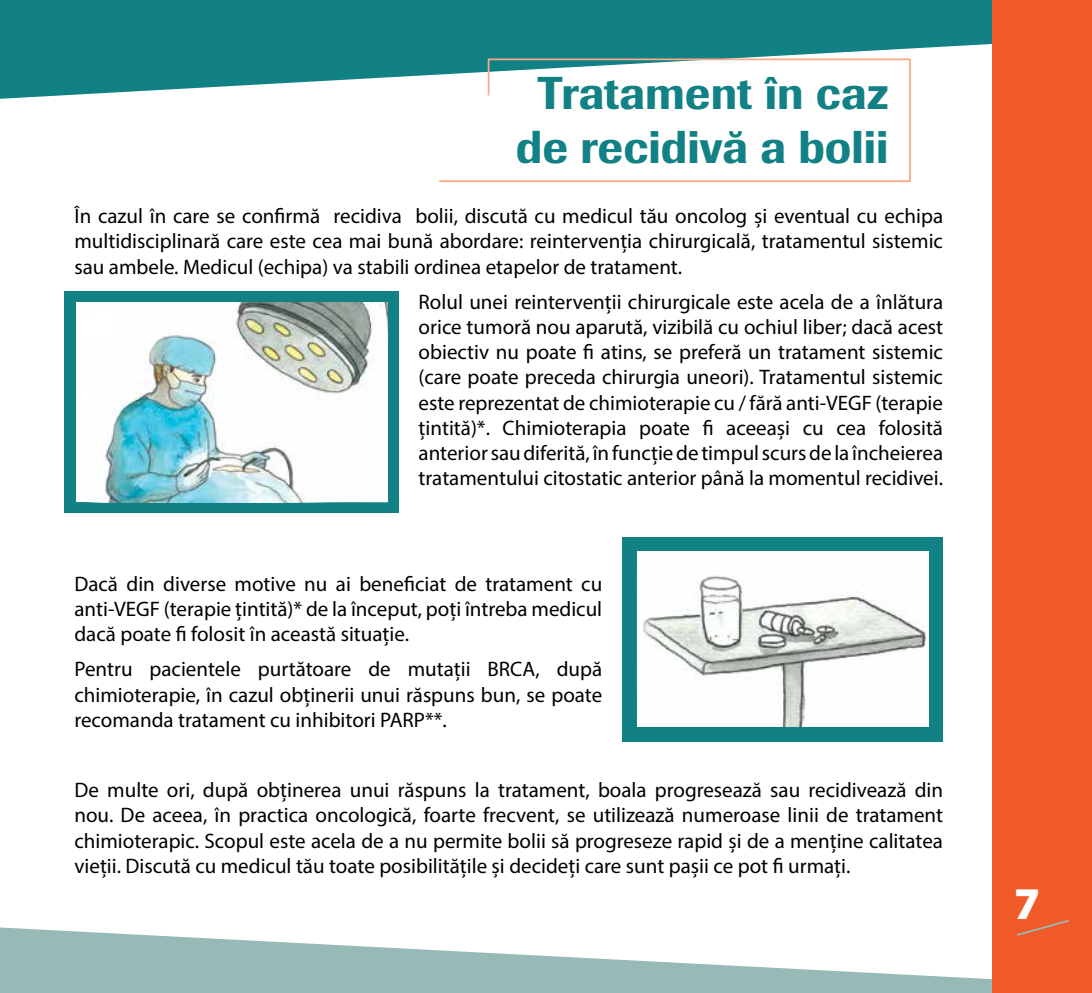
<style>
.page{position:relative;width:1092px;height:993px;background:#fff}
.page>*{position:absolute;margin:0;border:0;box-sizing:border-box;transform-origin:0 0}
.t1{font:500 45.5px/54.6px "Imago";color:#128185;text-align:center}
.t2{font:900 45.5px "Myriad Pro";color:#fff}
.t3{font:21px/25.2px "Myriad Pro";color:#000;text-align:justify}
</style>
<div class="page">
<svg style="left:0;top:927px;width:992px;height:65px;fill:#97bab7"></svg>
<svg style="left:0;top:0;width:992px;height:99px;background:#319195"></svg>
<div style="left:992px;top:0;width:99px;height:992px;background:#f15a29"></div>
<svg style="left:1017px;top:920px;width:52px;height:16px"></svg>
<div style="left:64px;top:292px;width:335px;height:221px;background:#128185"></div>
<img style="left:76px;top:302px;width:311px;height:200px">
<svg style="left:437px;top:58px;width:474px;height:124px"></svg>
<div style="left:622px;top:537px;width:321px;height:204px;background:#128185"></div>
<img style="left:636px;top:551px;width:292px;height:175px">
<h1 class="t1" style="left:516px;top:65px;width:374px">Tratament în caz de recidivă a bolii</h1>
<p class="t3" style="left:74px;top:203px;width:870px">În cazul în care se confirmă recidiva bolii, discută cu medicul tău oncolog și eventual cu echipa multidisciplinară care este cea mai bună abordare: reintervenția chirurgicală, tratamentul sistemic sau ambele. Medicul (echipa) va stabili ordinea etapelor de tratament.</p>
<p class="t3" style="left:418px;top:289px;width:526px">Rolul unei reintervenții chirurgicale este acela de a înlătura orice tumoră nou aparută, vizibilă cu ochiul liber; dacă acest obiectiv nu poate fi atins, se preferă un tratament sistemic (care poate preceda chirurgia uneori). Tratamentul sistemic este reprezentat de chimioterapie cu / fără anti-VEGF (terapie țintită)*. Chimioterapia poate fi aceeași cu cea folosită anterior sau diferită, în funcție de timpul scurs de la încheierea tratamentului citostatic anterior până la momentul recidivei.</p>
<p class="t3" style="left:74px;top:570px;width:529px">Dacă din diverse motive nu ai beneficiat de tratament cu anti-VEGF (terapie țintită)* de la început, poți întreba medicul dacă poate fi folosit în această situație.</p>
<p class="t3" style="left:74px;top:656px;width:529px">Pentru pacientele purtătoare de mutații BRCA, după chimioterapie, în cazul obținerii unui răspuns bun, se poate recomanda tratament cu inhibitori PARP**.</p>
<p class="t3" style="left:74px;top:776px;width:870px">De multe ori, după obținerea unui răspuns la tratament, boala progresează sau recidivează din nou. De aceea, în practica oncologică, foarte frecvent, se utilizează numeroase linii de tratament chimioterapic. Scopul este acela de a nu permite bolii să progreseze rapid și de a menține calitatea vieții. Discută cu medicul tău toate posibilitățile și decideți care sunt pașii ce pot fi urmați.</p>
<h1 class="t2" style="left:1013px;top:873px;width:28px">7</h1>
</div>
